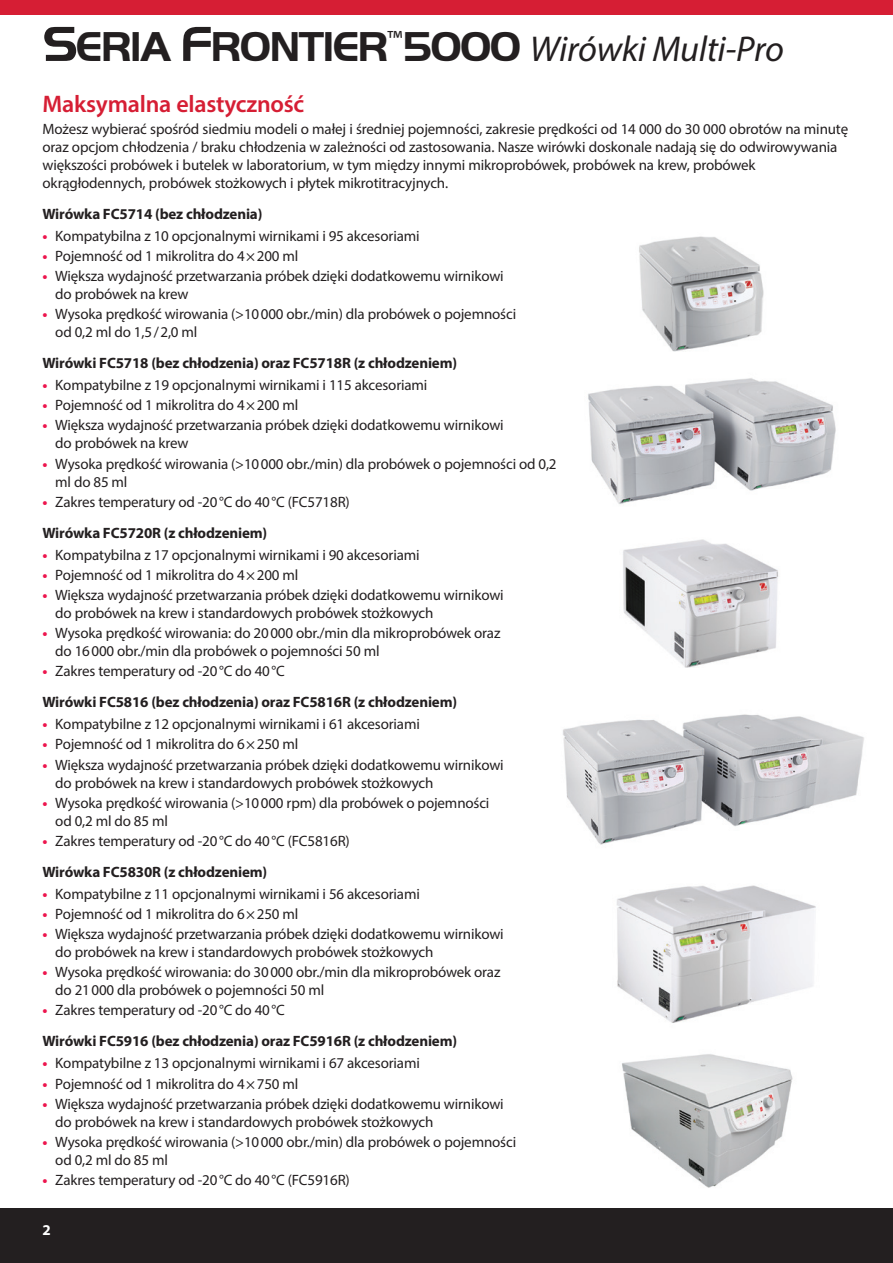
<style>
.page{position:relative;width:893px;height:1263px;background:#fff}
.page>*{position:absolute;margin:0;border:0;box-sizing:border-box;transform-origin:0 0}
.Interior_Product_Name{font:italic 36px "Myriad Pro";letter-spacing:-.01em;color:#231f20}
.Interior_Paragraph_Head{font:600 24px "Myriad Pro";letter-spacing:-.01em;color:#d61e34}
.Interior_Copy_Text{font:15px/18px "Myriad Pro";letter-spacing:-.01em;color:#231f20}
.Interior_Title_Bullet{font:700 15px "Myriad Pro";letter-spacing:-.01em;color:#231f20}
.t1{font:700 15px "Myriad Pro";color:#fff}
.s1{font-family:"Handel Got D";font-weight:700;font-style:normal;font-size:51px}
.s2{font-family:"Handel Got D";font-weight:700;font-style:normal;font-size:43.35px}
.s3{font-weight:700;color:#ed154e}
</style>
<div class="page">
<div style="left:0;top:0;width:893px;height:15px;background:#d61e34"></div>
<div style="left:0;top:1208px;width:893px;height:55px;background:#231f20"></div>
<img style="left:563px;top:714px;width:301px;height:131px">
<img style="left:588px;top:378px;width:248px;height:127px">
<img style="left:639px;top:236px;width:125px;height:116px">
<img style="left:623px;top:539px;width:156px;height:129px">
<img style="left:616px;top:885px;width:200px;height:138px">
<img style="left:622px;top:1054px;width:171px;height:134px">
<p class="Interior_Product_Name" style="left:43px;top:27px;width:743px"><span class="s1">S</span><span class="s2">ERIA</span> <span class="s1">F</span><span class="s2">RONTIER</span><sup>™</sup><span class="s2">5000</span> Wirówki Multi-Pro</p>
<p class="Interior_Paragraph_Head" style="left:43px;top:88px;width:263px">Maksymalna elastyczność</p>
<p class="Interior_Copy_Text" style="left:43px;top:120px;width:807px">Możesz wybierać spośród siedmiu modeli o małej i średniej pojemności, zakresie prędkości od 14 000 do 30 000 obrotów na minutę oraz opcjom chłodzenia / braku chłodzenia w zależności od zastosowania. Nasze wirówki doskonale nadają się do odwirowywania większości probówek i butelek w laboratorium, w tym między innymi mikroprobówek, probówek na krew, probówek okrągłodennych, probówek stożkowych i płytek mikrotitracyjnych.</p>
<p class="Interior_Title_Bullet" style="left:43px;top:204px;width:221px">Wirówka FC5714 (bez chłodzenia)</p>
<p class="Interior_Copy_Text" style="left:43px;top:227px;width:379px"><span class="s3">•</span> Kompatybilna z 10 opcjonalnymi wirnikami i 95 akcesoriami</p>
<p class="Interior_Copy_Text" style="left:43px;top:247px;width:257px"><span class="s3">•</span> Pojemność od 1 mikrolitra do 4×200 ml</p>
<p class="Interior_Copy_Text" style="left:55px;top:267px;width:450px;text-indent:-13px"><span class="s3">•</span> Większa wydajność przetwarzania próbek dzięki dodatkowemu wirnikowi do probówek na krew</p>
<p class="Interior_Copy_Text" style="left:55px;top:305px;width:462px;text-indent:-13px"><span class="s3">•</span> Wysoka prędkość wirowania (&gt;10000 obr./min) dla probówek o pojemności od 0,2 ml do 1,5/2,0 ml</p>
<p class="Interior_Title_Bullet" style="left:43px;top:353px;width:416px">Wirówki FC5718 (bez chłodzenia) oraz FC5718R (z chłodzeniem)</p>
<p class="Interior_Copy_Text" style="left:43px;top:376px;width:386px"><span class="s3">•</span> Kompatybilne z 19 opcjonalnymi wirnikami i 115 akcesoriami</p>
<p class="Interior_Copy_Text" style="left:43px;top:396px;width:257px"><span class="s3">•</span> Pojemność od 1 mikrolitra do 4×200 ml</p>
<p class="Interior_Copy_Text" style="left:55px;top:416px;width:450px;text-indent:-13px"><span class="s3">•</span> Większa wydajność przetwarzania próbek dzięki dodatkowemu wirnikowi do probówek na krew</p>
<p class="Interior_Copy_Text" style="left:55px;top:454px;width:503px;text-indent:-13px"><span class="s3">•</span> Wysoka prędkość wirowania (&gt;10000 obr./min) dla probówek o pojemności od 0,2 ml do 85 ml</p>
<p class="Interior_Copy_Text" style="left:43px;top:492px;width:309px"><span class="s3">•</span> Zakres temperatury od -20°C do 40°C (FC5718R)</p>
<p class="Interior_Title_Bullet" style="left:43px;top:523px;width:226px">Wirówka FC5720R (z chłodzeniem)</p>
<p class="Interior_Copy_Text" style="left:43px;top:545px;width:379px"><span class="s3">•</span> Kompatybilna z 17 opcjonalnymi wirnikami i 90 akcesoriami</p>
<p class="Interior_Copy_Text" style="left:43px;top:566px;width:257px"><span class="s3">•</span> Pojemność od 1 mikrolitra do 4×200 ml</p>
<p class="Interior_Copy_Text" style="left:55px;top:586px;width:450px;text-indent:-13px"><span class="s3">•</span> Większa wydajność przetwarzania próbek dzięki dodatkowemu wirnikowi do probówek na krew i standardowych probówek stożkowych</p>
<p class="Interior_Copy_Text" style="left:55px;top:624px;width:447px;text-indent:-13px"><span class="s3">•</span> Wysoka prędkość wirowania: do 20000 obr./min dla mikroprobówek oraz do 16000 obr./min dla probówek o pojemności 50 ml</p>
<p class="Interior_Copy_Text" style="left:43px;top:662px;width:244px"><span class="s3">•</span> Zakres temperatury od -20°C do 40°C</p>
<p class="Interior_Title_Bullet" style="left:43px;top:692px;width:416px">Wirówki FC5816 (bez chłodzenia) oraz FC5816R (z chłodzeniem)</p>
<p class="Interior_Copy_Text" style="left:43px;top:715px;width:379px"><span class="s3">•</span> Kompatybilne z 12 opcjonalnymi wirnikami i 61 akcesoriami</p>
<p class="Interior_Copy_Text" style="left:43px;top:735px;width:257px"><span class="s3">•</span> Pojemność od 1 mikrolitra do 6×250 ml</p>
<p class="Interior_Copy_Text" style="left:55px;top:755px;width:450px;text-indent:-13px"><span class="s3">•</span> Większa wydajność przetwarzania próbek dzięki dodatkowemu wirnikowi do probówek na krew i standardowych probówek stożkowych</p>
<p class="Interior_Copy_Text" style="left:55px;top:793px;width:436px;text-indent:-13px"><span class="s3">•</span> Wysoka prędkość wirowania (&gt;10000 rpm) dla probówek o pojemności od 0,2 ml do 85 ml</p>
<p class="Interior_Copy_Text" style="left:43px;top:831px;width:309px"><span class="s3">•</span> Zakres temperatury od -20°C do 40°C (FC5816R)</p>
<p class="Interior_Title_Bullet" style="left:43px;top:862px;width:226px">Wirówka FC5830R (z chłodzeniem)</p>
<p class="Interior_Copy_Text" style="left:43px;top:884px;width:379px"><span class="s3">•</span> Kompatybilne z 11 opcjonalnymi wirnikami i 56 akcesoriami</p>
<p class="Interior_Copy_Text" style="left:43px;top:905px;width:257px"><span class="s3">•</span> Pojemność od 1 mikrolitra do 6×250 ml</p>
<p class="Interior_Copy_Text" style="left:55px;top:925px;width:450px;text-indent:-13px"><span class="s3">•</span> Większa wydajność przetwarzania próbek dzięki dodatkowemu wirnikowi do probówek na krew i standardowych probówek stożkowych</p>
<p class="Interior_Copy_Text" style="left:55px;top:963px;width:447px;text-indent:-13px"><span class="s3">•</span> Wysoka prędkość wirowania: do 30000 obr./min dla mikroprobówek oraz do 21000 dla probówek o pojemności 50 ml</p>
<p class="Interior_Copy_Text" style="left:43px;top:1001px;width:244px"><span class="s3">•</span> Zakres temperatury od -20°C do 40°C</p>
<p class="Interior_Title_Bullet" style="left:43px;top:1031px;width:416px">Wirówki FC5916 (bez chłodzenia) oraz FC5916R (z chłodzeniem)</p>
<p class="Interior_Copy_Text" style="left:43px;top:1054px;width:379px"><span class="s3">•</span> Kompatybilne z 13 opcjonalnymi wirnikami i 67 akcesoriami</p>
<p class="Interior_Copy_Text" style="left:43px;top:1074px;width:257px"><span class="s3">•</span> Pojemność od 1 mikrolitra do 4×750 ml</p>
<p class="Interior_Copy_Text" style="left:55px;top:1094px;width:450px;text-indent:-13px"><span class="s3">•</span> Większa wydajność przetwarzania próbek dzięki dodatkowemu wirnikowi do probówek na krew i standardowych probówek stożkowych</p>
<p class="Interior_Copy_Text" style="left:55px;top:1132px;width:462px;text-indent:-13px"><span class="s3">•</span> Wysoka prędkość wirowania (&gt;10000 obr./min) dla probówek o pojemności od 0,2 ml do 85 ml</p>
<p class="Interior_Copy_Text" style="left:43px;top:1170px;width:309px"><span class="s3">•</span> Zakres temperatury od -20°C do 40°C (FC5916R)</p>
<p class="t1" style="left:43px;top:1220px;width:10px">2</p>
</div>
